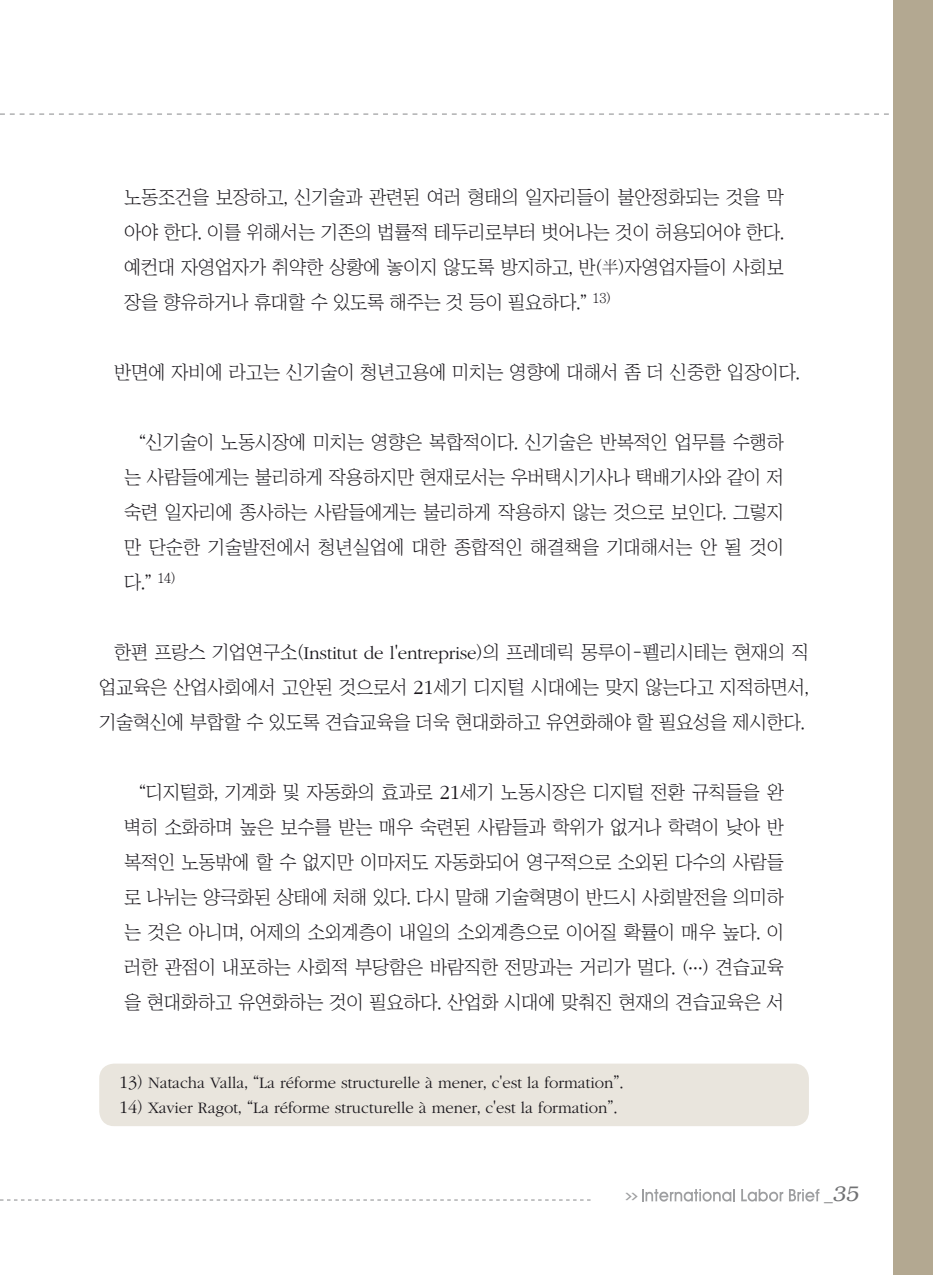
<style>
.page{position:relative;width:933px;height:1275px;background:#fff}
.page>*{position:absolute;margin:0;border:0;box-sizing:border-box;transform-origin:0 0}
.t1{font:italic 300 21px "Bookman";color:#707173}
.t2{font:18.9px/35px "Chosunilbo NM";letter-spacing:-.01em;color:#1a171c;text-align:justify}
.t3{font:300 16.62px "ITC Garamond Std";color:#1a171c}
.t4{font:700 7.88px "Ko Pub Dotum";color:#9d9ea0;scale:2 1}
.s1{font-family:"P Ming Li U";font-size:16.8px}
.s2{font-family:"ITC Garamond Std";font-weight:300}
.s3{font-family:"ITC Garamond Std";font-weight:300;font-size:20.82px}
.s4{font-size:18.38px}
.s5{font-family:"Chosunilbo NM";font-weight:400}
.s6{font-family:"Helvetica";font-weight:400;font-style:normal;font-size:17.5px}
</style>
<div class="page">
<svg style="left:0;top:1199px;width:590px;height:1px"></svg>
<svg style="left:0;top:113px;width:889px;height:2px"></svg>
<div style="left:893px;top:0;width:40px;height:1275px;background:#b3a891"></div>
<svg style="left:642px;top:1189px;width:93px;height:13px"></svg>
<svg style="left:741px;top:1189px;width:42px;height:13px"></svg>
<svg style="left:789px;top:1189px;width:30px;height:12px"></svg>
<div style="left:99px;top:1064px;width:710px;height:62px;background:#e9e5dd;border-radius:15px"></div>
<p class="t2" style="left:124px;top:179px;width:661px">노동조건을 보장하고, 신기술과 관련된 여러 형태의 일자리들이 불안정화되는 것을 막 아야 한다. 이를 위해서는 기존의 법률적 테두리로부터 벗어나는 것이 허용되어야 한다. 예컨대 자영업자가 취약한 상황에 놓이지 않도록 방지하고, 반(<span class="s1">半</span>)자영업자들이 사회보 장을 향유하거나 휴대할 수 있도록 해주는 것 등이 필요하다.” <sup>13)</sup></p>
<p class="t2" style="left:114px;top:354px;width:687px">반면에 자비에 라고는 신기술이 청년고용에 미치는 영향에 대해서 좀 더 신중한 입장이다.</p>
<p class="t2" style="left:124px;top:424px;width:661px;text-indent:15px">“신기술이 노동시장에 미치는 영향은 복합적이다. 신기술은 반복적인 업무를 수행하 는 사람들에게는 불리하게 작용하지만 현재로서는 우버택시기사나 택배기사와 같이 저 숙련 일자리에 종사하는 사람들에게는 불리하게 작용하지 않는 것으로 보인다. 그렇지 만 단순한 기술발전에서 청년실업에 대한 종합적인 해결책을 기대해서는 안 될 것이 다.” <sup>14)</sup></p>
<p class="t2" style="left:99px;top:634px;width:711px;text-indent:15px">한편 프랑스 기업연구소(<span class="s2">Institut de l</span>'<span class="s2">entreprise</span>)의 프레데릭 몽루이-펠리시테는 현재의 직 업교육은 산업사회에서 고안된 것으로서 <span class="s3">21</span>세기 디지털 시대에는 맞지 않는다고 지적하면서, 기술혁신에 부합할 수 있도록 견습교육을 더욱 현대화하고 유연화해야 할 필요성을 제시한다.</p>
<p class="t2" style="left:124px;top:774px;width:661px;text-indent:15px">“디지털화, 기계화 및 자동화의 효과로 <span class="s3">21</span>세기 노동시장은 디지털 전환 규칙들을 완 벽히 소화하며 높은 보수를 받는 매우 숙련된 사람들과 학위가 없거나 학력이 낮아 반 복적인 노동밖에 할 수 없지만 이마저도 자동화되어 영구적으로 소외된 다수의 사람들 로 나뉘는 양극화된 상태에 처해 있다. 다시 말해 기술혁명이 반드시 사회발전을 의미하 는 것은 아니며, 어제의 소외계층이 내일의 소외계층으로 이어질 확률이 매우 높다. 이 러한 관점이 내포하는 사회적 부당함은 바람직한 전망과는 거리가 멀다. (…) 견습교육 을 현대화하고 유연화하는 것이 필요하다. 산업화 시대에 맞춰진 현재의 견습교육은 서</p>
<p class="t3" style="left:119px;top:1074px;width:506px"><span class="s4">13</span><span class="s5">)</span> Natacha Valla<span class="s5">, “</span>La réforme structurelle à mener<span class="s5">,</span> c<span class="s5">'</span>est la formation<span class="s5">”.</span></p>
<p class="t3" style="left:119px;top:1099px;width:499px"><span class="s4">14</span><span class="s5">)</span> Xavier Ragot<span class="s5">, “</span>La réforme structurelle à mener<span class="s5">,</span> c<span class="s5">'</span>est la formation<span class="s5">”.</span></p>
<p class="t4" style="left:625px;top:1192px;width:8px">&gt;&gt;</p>
<p class="t1" style="left:824px;top:1182px;width:36px"><span class="s6">_</span>35</p>
</div>
